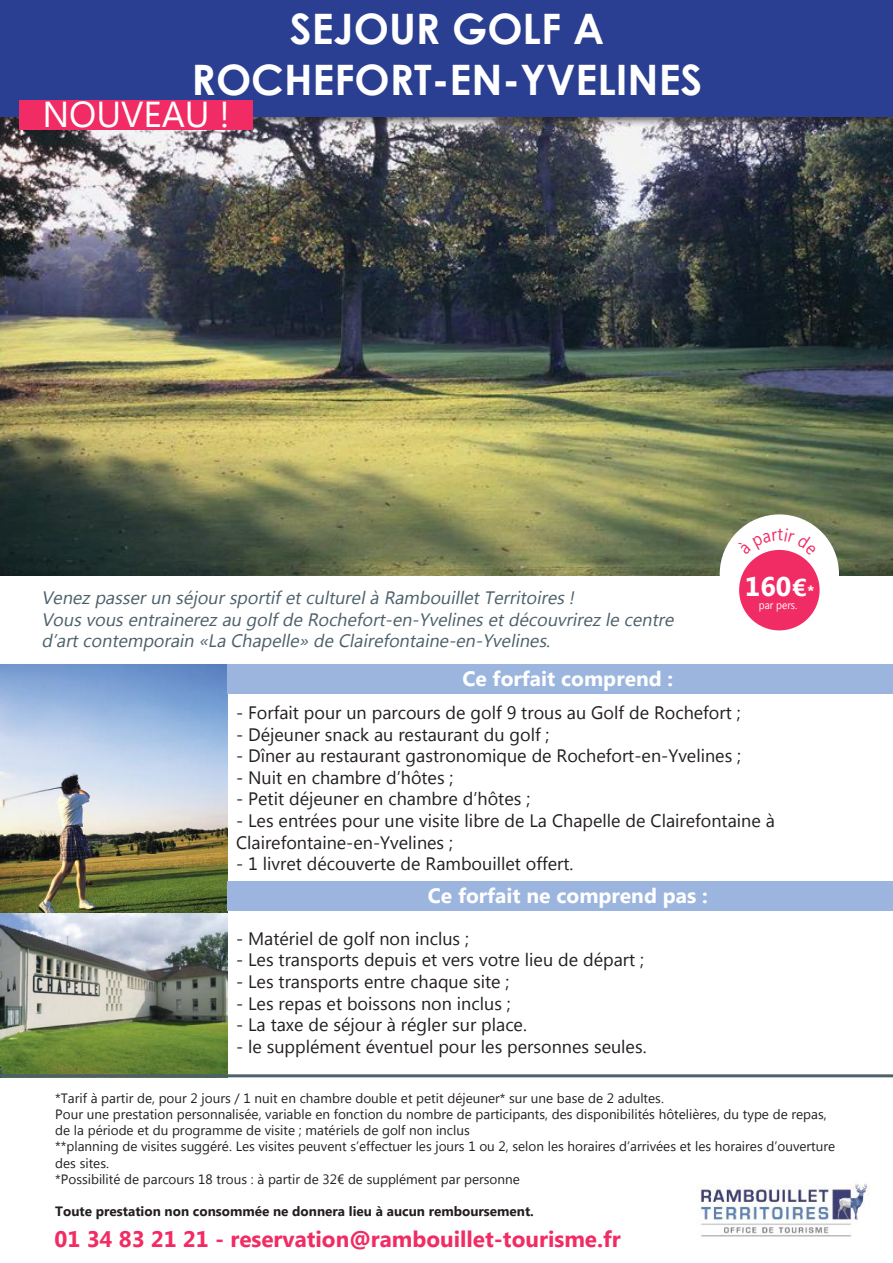
<style>
.page{position:relative;width:893px;height:1263px;background:#fff}
.page>*{position:absolute;margin:0;border:0;box-sizing:border-box;transform-origin:0 0}
.t1{font:700 42px/50.4px "Century Gothic";color:#fff;text-align:center}
.t2{font:36px "Lao UI";color:#fff}
.t3{font:700 27px "Lao UI";color:#fff}
.t4{font:700 22.5px "Lao UI";color:#f12c64}
.t5{font:700 20.85px "Lao UI";color:#fff}
.t6{font:18px/21.6px "Lao UI";color:#241f1f}
.t7{font:italic 18px/21.6px "Lao UI";color:#4c606b}
.t8{font:13.5px/16.2px "Lao UI";color:#241f1f}
.t9{font:700 13.5px "Lao UI";color:#241f1f}
.t10{font:11.1px "Lao UI";color:#fff;scale:.9 1}
.s1{font-size:24.3px}
.s2{font-size:14.85px}
</style>
<div class="page">
<img style="left:0;top:127px;width:893px;height:449px">
<div style="left:0;top:0;width:893px;height:127px;background:#241f1f;opacity:.75"></div>
<div style="left:0;top:0;width:893px;height:116px;background:#2a3f91"></div>
<div style="left:720px;top:514px;width:119px;height:120px;background:#fff;border-radius:50%"></div>
<div style="left:738px;top:549px;width:82px;height:82px;background:#f12c64;border-radius:50%"></div>
<div style="left:737px;top:548px;width:84px;height:84px;border:2px solid #fff;border-radius:50%"></div>
<img style="left:697px;top:1184px;width:173px;height:53px">
<img style="left:0;top:665px;width:228px;height:249px">
<img style="left:0;top:914px;width:228px;height:160px">
<hr style="left:0;top:1074px;width:893px;height:3px;background:#4c606b">
<div style="left:19px;top:101px;width:234px;height:29px;background:#f12c64"></div>
<div style="left:228px;top:665px;width:665px;height:29px;background:#9bb5de"></div>
<div style="left:228px;top:882px;width:665px;height:29px;background:#9bb5de"></div>
<svg style="left:737px;top:528px;width:64px;height:27px"></svg>
<h1 class="t1" style="left:192px;top:2px;width:512px">SEJOUR GOLF A<br>ROCHEFORT-EN-YVELINES</h1>
<h2 class="t2" style="left:42px;top:90px;width:189px">NOUVEAU !</h2>
<p class="t7" style="left:41px;top:586px;width:538px">Venez passerun séjoursportifetculturelà RambouilletTerritoires !</p>
<p class="t7" style="left:41px;top:608px;width:638px">Vous vous entrainerez au golfde Rochefort-en-Yvelines etdécouvrirez le centre d’artcontemporain «La Chapelle» de Clairefontaine-en-Yvelines.</p>
<p class="t5" style="left:462px;top:665px;width:212px">Ce forfait comprend :</p>
<h3 class="t3" style="left:745px;top:568px;width:71px">160<span class="s1">€</span><span class="s2">*</span></h3>
<p class="t10" style="left:759px;top:598px;width:44px">par pers.</p>
<p class="t6" style="left:236px;top:701px;width:506px">- Forfait pour un parcours de golf 9 trous au Golf de Rochefort ;</p>
<p class="t6" style="left:236px;top:723px;width:315px">- Déjeuner snack au restaurant du golf ;</p>
<p class="t6" style="left:236px;top:744px;width:507px">- Dîner au restaurant gastronomique de Rochefort-en-Yvelines ;</p>
<p class="t6" style="left:236px;top:766px;width:219px">- Nuit en chambre d’hôtes ;</p>
<p class="t6" style="left:236px;top:787px;width:296px">- Petit déjeuner en chambre d’hôtes ;</p>
<p class="t6" style="left:236px;top:809px;width:540px">- Les entrées pour une visite libre de La Chapelle de Clairefontaine à<br>Clairefontaine-en-Yvelines ;</p>
<p class="t6" style="left:236px;top:852px;width:339px">- 1 livret découverte de Rambouillet offert.</p>
<p class="t5" style="left:428px;top:881px;width:282px">Ce forfait ne comprend pas :</p>
<p class="t6" style="left:236px;top:927px;width:235px">- Matériel de golf non inclus ;</p>
<p class="t6" style="left:236px;top:948px;width:410px">- Les transports depuis et vers votre lieu de départ ;</p>
<p class="t6" style="left:236px;top:970px;width:275px">- Les transports entre chaque site ;</p>
<p class="t6" style="left:236px;top:992px;width:276px">- Les repas et boissons non inclus ;</p>
<p class="t6" style="left:236px;top:1013px;width:292px">- La taxe de séjour à régler sur place.</p>
<p class="t6" style="left:236px;top:1035px;width:412px">- le supplément éventuel pour les personnes seules.</p>
<p class="t8" style="left:55px;top:1089px;width:781px">*Tarif à partir de, pour 2 jours / 1 nuit en chambre double et petit déjeuner* sur une base de 2 adultes.<br>Pour une prestation personnalisée, variable en fonction du nombre de participants, des disponibilités hôtelières, du type de repas, de la période et du programme de visite ; matériels de golf non inclus<br>**planning de visites suggéré. Les visites peuvent s’effectuer les jours 1 ou 2, selon les horaires d’arrivées et les horaires d’ouverture des sites.<br>*Possibilité de parcours 18 trous : à partir de 32€ de supplément par personne</p>
<p class="t9" style="left:55px;top:1202px;width:480px">Toute prestation non consommée ne donnera lieu à aucun remboursement.</p>
<p class="t4" style="left:55px;top:1224px;width:568px">01 34 83 21 21 - reservation@rambouillet-tourisme.fr</p>
</div>
